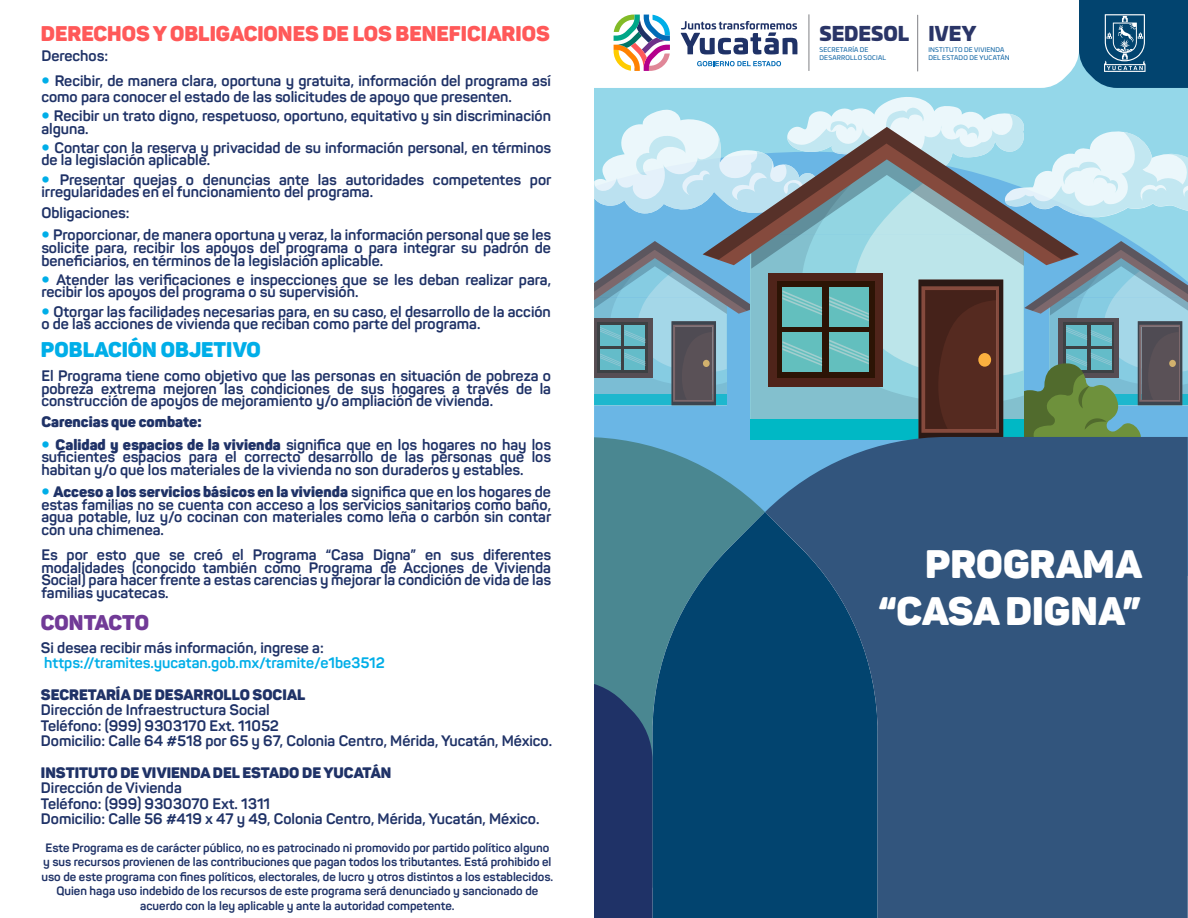
<style>
.page{position:relative;width:1188px;height:918px;background:#fff}
.page>*{position:absolute;margin:0;border:0;box-sizing:border-box;transform-origin:0 0}
.t1{font:900 39.15px/47.1px "Panton";color:#fff;text-align:right}
.t2{font:900 21px "Panton";color:#ff5959}
.t3{font:900 21px "Panton";color:#00aee8}
.t4{font:900 21px "Panton";color:#713a97}
.t5{font:900 19.05px "Univia Pro";color:#2a3567}
.t6{font:700 15px/12.6px "Panton";color:#1f3267}
.t7{font:900 15px "Panton";color:#1f3267}
.t8{font:700 15px "Panton";color:#00aee8}
.t9{font:700 12px/14.4px "Panton";color:#1f3267;text-align:center}
.t10{font:6.3px/7.9px "Univia Pro";letter-spacing:.03em;color:#0d63a3}
.s1{font-weight:900;font-size:21px;color:#00aee8}
.s2{font-weight:900}
</style>
<div class="page">
<svg style="left:595px;top:97px;width:593px;height:340px;background:#85abb5"></svg>
<svg style="left:594px;top:437px;width:171px;height:244px;background:#4f8fa0"></svg>
<svg style="left:652px;top:512px;width:113px;height:406px;background:#0e4f75"></svg>
<svg style="left:765px;top:437px;width:423px;height:481px;background:#2a537c"></svg>
<svg style="left:594px;top:681px;width:58px;height:237px;background:#233a6b"></svg>
<svg style="left:613px;top:0;width:575px;height:88px"></svg>
<hr style="left:809px;top:14px;width:1px;height:57px;background:#5a5b61">
<hr style="left:917px;top:15px;width:1px;height:56px;background:#5a5b61">
<h2 class="t2" style="left:41px;top:20px;width:510px">DERECHOS Y OBLIGACIONES DE LOS BENEFICIARIOS</h2>
<p class="t6" style="left:41px;top:49px;width:68px">Derechos:</p>
<p class="t6" style="left:41px;top:73px;width:511px;line-height:15.6px"><span class="s1">•</span> Recibir, de manera clara, oportuna y gratuita, información del programa así como para conocer el estado de las solicitudes de apoyo que presenten.</p>
<p class="t6" style="left:41px;top:109px;width:511px"><span class="s1">•</span> Recibir un trato digno, respetuoso, oportuno, equitativo y sin discriminación alguna.</p>
<p class="t6" style="left:41px;top:141px;width:511px"><span class="s1">•</span> Contar con la reserva y privacidad de su información personal, en términos de la legislación aplicable.</p>
<p class="t6" style="left:41px;top:173px;width:512px"><span class="s1">•</span> Presentar quejas o denuncias ante las autoridades competentes por irregularidades en el funcionamiento del programa.</p>
<p class="t6" style="left:41px;top:207px;width:90px">Obligaciones:</p>
<p class="t6" style="left:41px;top:229px;width:511px;text-align:justify"><span class="s1">•</span> Proporcionar, de manera oportuna y veraz, la información personal que se les solicite para, recibir los apoyos del programa o para integrar su padrón de beneficiarios, en términos de la legislación aplicable.</p>
<p class="t6" style="left:41px;top:273px;width:511px"><span class="s1">•</span> Atender las verificaciones e inspecciones que se les deban realizar para, recibir los apoyos del programa o su supervisión.</p>
<p class="t6" style="left:41px;top:305px;width:511px"><span class="s1">•</span> Otorgar las facilidades necesarias para, en su caso, el desarrollo de la acción o de las acciones de vivienda que reciban como parte del programa.</p>
<h2 class="t3" style="left:41px;top:336px;width:221px">POBLACIÓN OBJETIVO</h2>
<p class="t6" style="left:41px;top:369px;width:511px;text-align:justify">El Programa tiene como objetivo que las personas en situación de pobreza o pobreza extrema mejoren las condiciones de sus hogares a través de la construcción de apoyos de mejoramiento y/o ampliación de vivienda.</p>
<p class="t7" style="left:41px;top:412px;width:162px">Carencias que combate:</p>
<p class="t6" style="left:41px;top:438px;width:511px;text-align:justify"><span class="s1">•</span> <span class="s2">Calidad y espacios de la vivienda</span> significa que en los hogares no hay los suficientes espacios para el correcto desarrollo de las personas que los habitan y/o que los materiales de la vivienda no son duraderos y estables.</p>
<p class="t6" style="left:41px;top:485px;width:512px;text-align:justify"><span class="s1">•</span> <span class="s2">Acceso a los servicios básicos en la vivienda</span> significa que en los hogares de estas familias no se cuenta con acceso a los servicios sanitarios como baño, agua potable, luz y/o cocinan con materiales como leña o carbón sin contar con una chimenea.</p>
<p class="t6" style="left:41px;top:548px;width:511px;text-align:justify">Es por esto que se creó el Programa “Casa Digna” en sus diferentes modalidades (conocido también como Programa de Acciones de Vivienda Social) para hacer frente a estas carencias y mejorar la condición de vida de las familias yucatecas.</p>
<h2 class="t4" style="left:41px;top:609px;width:110px">CONTACTO</h2>
<p class="t6" style="left:41px;top:641px;width:284px">Si desea recibir más información, ingrese a:</p>
<p class="t8" style="left:44px;top:654px;width:342px">https://tramites.yucatan.gob.mx/tramite/e1be3512</p>
<p class="t7" style="left:41px;top:685px;width:266px">SECRETARÍA DE DESARROLLO SOCIAL</p>
<p class="t6" style="left:41px;top:702px;width:513px;line-height:15.6px">Dirección de Infraestructura Social<br>Teléfono: (999) 9303170 Ext. 11052<br>Domicilio: Calle 64 #518 por 65 y 67, Colonia Centro, Mérida, Yucatán, México.</p>
<p class="t7" style="left:41px;top:763px;width:352px">INSTITUTO DE VIVIENDA DEL ESTADO DE YUCATÁN</p>
<p class="t6" style="left:41px;top:780px;width:500px;line-height:15.6px">Dirección de Vivienda<br>Teléfono: (999) 9303070 Ext. 1311<br>Domicilio: Calle 56 #419 x 47 y 49, Colonia Centro, Mérida, Yucatán, México.</p>
<p class="t9" style="left:42px;top:841px;width:513px">Este Programa es de carácter público, no es patrocinado ni promovido por partido político alguno y sus recursos provienen de las contribuciones que pagan todos los tributantes. Está prohibido el uso de este programa con fines políticos, electorales, de lucro y otros distintos a los establecidos.<br>Quien haga uso indebido de los recursos de este programa será denunciado y sancionado de acuerdo con la ley aplicable y ante la autoridad competente.</p>
<p class="t5" style="left:820px;top:18px;width:91px">SEDESOL</p>
<p class="t10" style="left:820px;top:45px;width:68px">SECRETARÍA DE<br>DESARROLLO SOCIAL</p>
<p class="t5" style="left:929px;top:18px;width:49px">IVEY</p>
<p class="t10" style="left:929px;top:46px;width:83px">INSTITUTO DE VIVIENDA<br>DEL ESTADO DE YUCATÁN</p>
<h1 class="t1" style="left:878px;top:540px;width:265px">PROGRAMA “CASA DIGNA”</h1>
</div>
